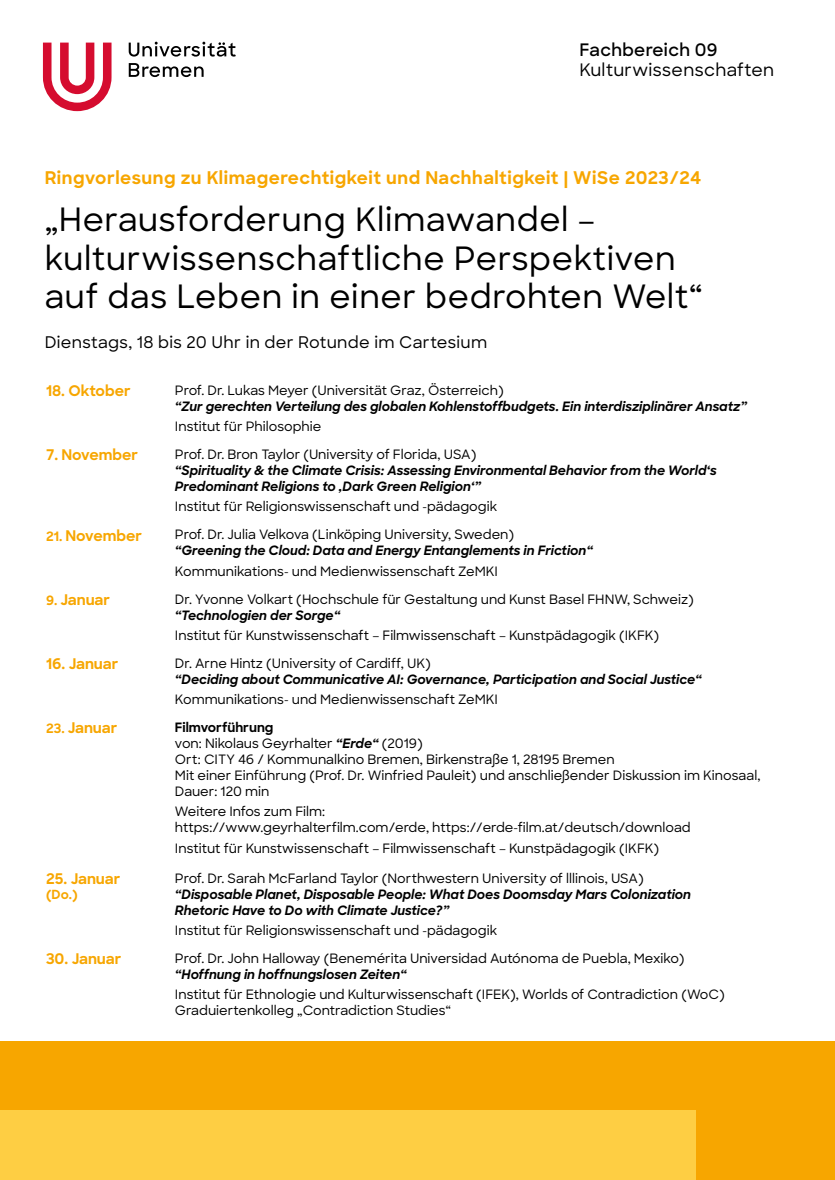
<style>
.page{position:relative;width:835px;height:1180px;background:#fff}
.page>*{position:absolute;margin:0;border:0;box-sizing:border-box;transform-origin:0 0}
.t1{font:500 32.2px/38.6px "Sharp Sans";letter-spacing:.02em;color:#000}
.t2{font:700 17.5px "Sharp Sans";letter-spacing:.03em;color:#f7a600}
.t3{font:500 17.22px "Sharp Sans";letter-spacing:.02em;color:#000}
.t4{font:600 17.22px "Sharp Sans";letter-spacing:.02em;color:#000}
.t5{font:500 16.1px "Sharp Sans";letter-spacing:.02em;color:#000}
.t6{font:700 14.7px "Sharp Sans";color:#f7a600}
.t7{font:500 12.95px/16.1px "Sharp Sans";color:#000}
.t8{font:italic 700 12.95px/16.1px "Sharp Sans";color:#000}
.t9{font:700 12.6px "Sharp Sans";color:#f7a600}
.s1{font-size:12.95px}
.s2{font-weight:700}
.s3{font-weight:700;font-style:italic}
</style>
<div class="page">
<svg style="left:129px;top:63px;width:74px;height:14px"></svg>
<svg style="left:129px;top:42px;width:107px;height:15px"></svg>
<svg style="left:43px;top:43px;width:68px;height:68px"></svg>
<div style="left:0;top:1041px;width:834px;height:139px;background:#f7a600"></div>
<div style="left:0;top:1110px;width:695px;height:70px;background:#fece43"></div>
<h3 class="t4" style="left:579px;top:37px;width:140px">Fachbereich 09</h3>
<h3 class="t3" style="left:579px;top:57px;width:196px">Kulturwissenschaften</h3>
<h2 class="t2" style="left:45px;top:164px;width:658px">Ringvorlesung zu Klimagerechtigkeit und Nachhaltigkeit | WiSe 2023/24</h2>
<h1 class="t1" style="left:45px;top:199px;width:659px">„Herausforderung Klimawandel – kulturwissenschaftliche Perspektiven auf das Leben in einer bedrohten Welt“</h1>
<p class="t5" style="left:45px;top:330px;width:444px">Dienstags, 18 bis 20 Uhr in der Rotunde im Cartesium</p>
<p class="t6" style="left:46px;top:380px;width:86px">18. Oktober</p>
<p class="t7" style="left:175px;top:381px;width:330px">Prof. Dr. Lukas Meyer (Universität Graz, Österreich)</p>
<p class="t8" style="left:175px;top:398px;width:573px">“Zur gerechten Verteilung des globalen Kohlenstoffbudgets. Ein interdisziplinärer Ansatz”</p>
<p class="t7" style="left:175px;top:418px;width:148px">Institut für Philosophie</p>
<p class="t6" style="left:46px;top:444px;width:93px">7. November</p>
<p class="t7" style="left:175px;top:446px;width:303px">Prof. Dr. Bron Taylor (University of Florida, USA)</p>
<p class="t8" style="left:175px;top:462px;width:543px">“Spirituality &amp; the Climate Crisis: Assessing Environmental Behavior from the World‘s<br>Predominant Religions to ‚Dark Green Religion‘”</p>
<p class="t7" style="left:175px;top:498px;width:323px">Institut für Religionswissenschaft und -pädagogik</p>
<p class="t6" style="left:46px;top:524px;width:97px"><span class="s1">21.</span> November</p>
<p class="t7" style="left:175px;top:526px;width:340px">Prof. Dr. Julia Velkova (Linköping University, Sweden)</p>
<p class="t8" style="left:175px;top:542px;width:419px">“Greening the Cloud: Data and Energy Entanglements in Friction“</p>
<p class="t7" style="left:175px;top:562px;width:324px">Kommunikations- und Medienwissenschaft ZeMKI</p>
<p class="t6" style="left:46px;top:588px;width:66px"><span class="s1">9.</span> Januar</p>
<p class="t7" style="left:175px;top:590px;width:520px">Dr. Yvonne Volkart (Hochschule für Gestaltung und Kunst Basel FHNW, Schweiz)</p>
<p class="t8" style="left:175px;top:606px;width:167px">“Technologien der Sorge“</p>
<p class="t7" style="left:175px;top:626px;width:485px">Institut für Kunstwissenschaft – Filmwissenschaft – Kunstpädagogik (IKFK)</p>
<p class="t6" style="left:46px;top:653px;width:74px">16. Januar</p>
<p class="t7" style="left:175px;top:654px;width:257px">Dr. Arne Hintz (University of Cardiff, UK)</p>
<p class="t8" style="left:175px;top:670px;width:528px">“Deciding about Communicative AI: Governance, Participation and Social Justice“</p>
<p class="t7" style="left:175px;top:690px;width:324px">Kommunikations- und Medienwissenschaft ZeMKI</p>
<p class="t6" style="left:46px;top:717px;width:73px"><span class="s1">23.</span> Januar</p>
<p class="t7" style="left:175px;top:718px;width:587px"><span class="s2">Filmvorführung<br></span>von: Nikolaus Geyrhalter <span class="s3">“Erde“</span> (2019)<br>Ort: CITY 46 / Kommunalkino Bremen, Birkenstraße 1, 28195 Bremen<br>Mit einer Einführung (Prof. Dr. Winfried Pauleit) und anschließender Diskussion im Kinosaal, Dauer: 120 min</p>
<p class="t7" style="left:175px;top:803px;width:517px">Weitere Infos zum Film:<br>https://www.geyrhalterfilm.com/erde, https://erde-film.at/deutsch/download</p>
<p class="t7" style="left:175px;top:839px;width:485px">Institut für Kunstwissenschaft – Filmwissenschaft – Kunstpädagogik (IKFK)</p>
<p class="t6" style="left:46px;top:867px;width:76px">25. Januar</p>
<p class="t9" style="left:46px;top:885px;width:33px">(Do.)</p>
<p class="t7" style="left:175px;top:869px;width:470px">Prof. Dr. Sarah McFarland Taylor (Northwestern University of lllinois, USA)</p>
<p class="t8" style="left:175px;top:885px;width:517px">“Disposable Planet, Disposable People: What Does Doomsday Mars Colonization<br>Rhetoric Have to Do with Climate Justice?”</p>
<p class="t7" style="left:175px;top:921px;width:323px">Institut für Religionswissenschaft und -pädagogik</p>
<p class="t6" style="left:46px;top:948px;width:77px">30. Januar</p>
<p class="t7" style="left:175px;top:949px;width:511px">Prof. Dr. John Halloway (Benemérita Universidad Autónoma de Puebla, Mexiko)</p>
<p class="t8" style="left:175px;top:965px;width:233px">“Hoffnung in hoffnungslosen Zeiten“</p>
<p class="t7" style="left:175px;top:985px;width:551px">Institut für Ethnologie und Kulturwissenschaft (IFEK), Worlds of Contradiction (WoC)<br>Graduiertenkolleg „Contradiction Studies“</p>
</div>
